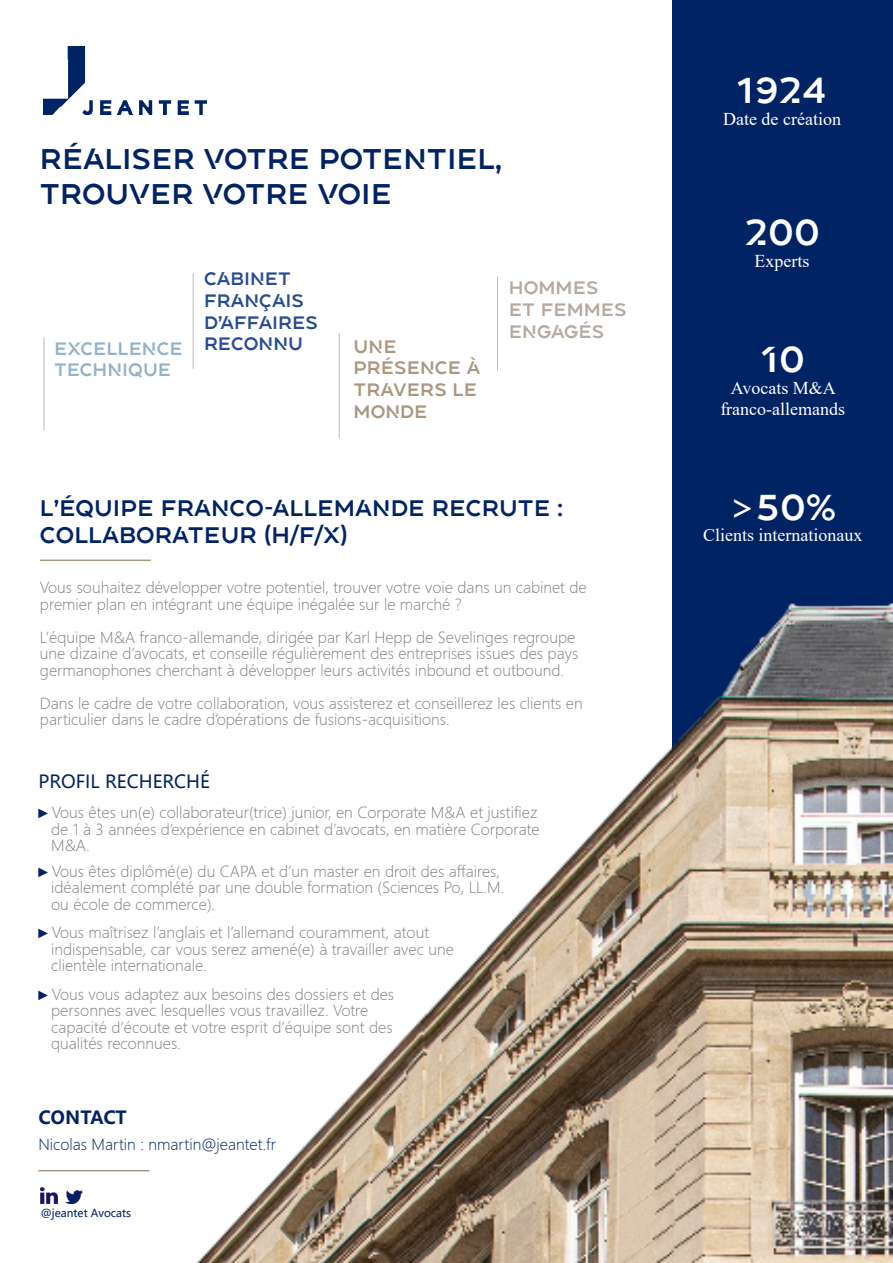
<style>
.page{position:relative;width:893px;height:1263px;background:#fff}
.page>*{position:absolute;margin:0;border:0;box-sizing:border-box;transform-origin:0 0}
.t1{font:36px "Conneqt";color:#fff}
.t2{font:28.5px "Conneqt";color:#002364}
.t3{font:22.5px/27px "Conneqt";color:#002364}
.t4{font:18px "Times New Roman";color:#fff}
.t5{font:18px/21.6px "Conneqt";color:#284c8f}
.t6{font:18px/21.6px "Conneqt";color:#ab967f}
.t7{font:18px/21.6px "Conneqt";color:#b4aa9f}
.t8{font:18px "Conneqt";color:#94b3c8}
.t9{font:18px "Microsoft Ya Hei UI";color:#002364}
.t10{font:700 18px "Microsoft Ya Hei UI";letter-spacing:-.005em;color:#002364}
.t11{font:15px/16.5px "Microsoft Ya Hei UI Light";color:#7c8082}
.t12{font:15px "Microsoft Ya Hei UI Light";color:#002364}
.t13{font:10.8px "Microsoft Ya Hei UI";color:#002066}
.s1{font-family:"Arial Narrow";font-size:13.5px;color:#002364}
.s2{font-family:"Microsoft Ya Hei UI"}
</style>
<div class="page">
<div style="left:673px;top:0;width:220px;height:1263px;background:#002364"></div>
<img style="left:196px;top:568px;width:697px;height:695px">
<img style="left:44px;top:47px;width:162px;height:68px">
<hr style="left:44px;top:338px;width:1px;height:92px;background:#b7babb">
<hr style="left:339px;top:333px;width:1px;height:105px;background:#b7babb">
<hr style="left:497px;top:277px;width:1px;height:94px;background:#b7babb">
<hr style="left:193px;top:273px;width:1px;height:96px;background:#b7babb">
<hr style="left:40px;top:560px;width:111px;height:1px;background:#ab967f">
<img style="left:40px;top:1187px;width:17px;height:16px">
<img style="left:66px;top:1190px;width:17px;height:13px">
<hr style="left:38px;top:1170px;width:111px;height:1px;background:#ab967f">
<p class="t2" style="left:40px;top:140px;width:464px">RÉALISER VOTRE POTENTIEL,</p>
<p class="t2" style="left:40px;top:174px;width:353px">TROUVER VOTRE VOIE</p>
<p class="t5" style="left:204px;top:267px;width:116px">CABINET<br>FRANÇAIS<br>D’AFFAIRES</p>
<p class="t8" style="left:54px;top:336px;width:130px">EXCELLENCE</p>
<p class="t5" style="left:204px;top:332px;width:101px">RECONNU</p>
<p class="t8" style="left:54px;top:358px;width:119px">TECHNIQUE</p>
<p class="t6" style="left:354px;top:335px;width:128px">UNE<br>PRÉSENCE À<br>TRAVERS LE<br>MONDE</p>
<p class="t7" style="left:509px;top:276px;width:119px">HOMMES<br>ET FEMMES<br>ENGAGÉS</p>
<p class="t3" style="left:40px;top:493px;width:524px">L’ÉQUIPE FRANCO-ALLEMANDE RECRUTE :<br>COLLABORATEUR (H/F/X)</p>
<p class="t11" style="left:40px;top:579px;width:548px">Vous souhaitez développer votre potentiel, trouver votre voie dans un cabinet de premier plan en intégrant une équipe inégalée sur le marché ?</p>
<p class="t11" style="left:40px;top:629px;width:540px">L’équipe M&amp;A franco-allemande, dirigée par Karl Hepp de Sevelinges regroupe une dizaine d’avocats, et conseille régulièrement des entreprises issues des pays germanophones cherchant à développer leurs activités inbound et outbound.</p>
<p class="t11" style="left:40px;top:695px;width:544px">Dans le cadre de votre collaboration, vous assisterez et conseillerez les clients en particulier dans le cadre d’opérations de fusions-acquisitions.</p>
<p class="t9" style="left:38px;top:769px;width:173px">PROFIL RECHERCHÉ</p>
<p class="t11" style="left:51px;top:804px;width:490px;text-indent:-13px"><span class="s1">►</span>Vous êtes un(e) collaborateur(trice) junior, en Corporate M&amp;A et justifiez de 1 à 3 années d’expérience en cabinet d’avocats, en matière Corporate<br>M&amp;A.</p>
<p class="t11" style="left:51px;top:863px;width:454px;text-indent:-13px"><span class="s1">►</span>Vous êtes diplômé(e) du CAPA et d’un master en droit des affaires, idéalement complété par une double formation (Sciences Po, LL.M. ou école de commerce).</p>
<p class="t11" style="left:51px;top:924px;width:404px;text-indent:-13px"><span class="s1">►</span>Vous maîtrisez l’anglais et l’allemand couramment, atout indispensable, car vous serez amené(e) à travailler avec une clientèle internationale.</p>
<p class="t11" style="left:51px;top:986px;width:344px;text-indent:-13px"><span class="s1">►</span>Vous vous adaptez aux besoins des dossiers et des personnes avec lesquelles vous travaillez. Votre capacité d’écoute et votre esprit d’équipe sont des qualités reconnues.</p>
<p class="t10" style="left:38px;top:1105px;width:90px">CONTACT</p>
<p class="t12" style="left:38px;top:1134px;width:239px">Nicolas Martin : nmartin@jeantet.fr</p>
<p class="t13" style="left:41px;top:1206px;width:92px">@jeantet Avocats</p>
<p class="t1" style="left:737px;top:66px;width:92px">1924</p>
<p class="t4" style="left:723px;top:106px;width:119px">Date de création</p>
<p class="t1" style="left:744px;top:208px;width:77px">200</p>
<p class="t4" style="left:754px;top:248px;width:56px">Experts</p>
<p class="t1" style="left:761px;top:335px;width:46px">10</p>
<p class="t4" style="left:731px;top:375px;width:107px">Avocats M&amp;A</p>
<p class="t4" style="left:720px;top:396px;width:126px">franco-allemands</p>
<p class="t1" style="left:729px;top:482px;width:109px"><span class="s2">&gt;</span>50%</p>
<p class="t4" style="left:703px;top:522px;width:161px">Clients internationaux</p>
</div>
